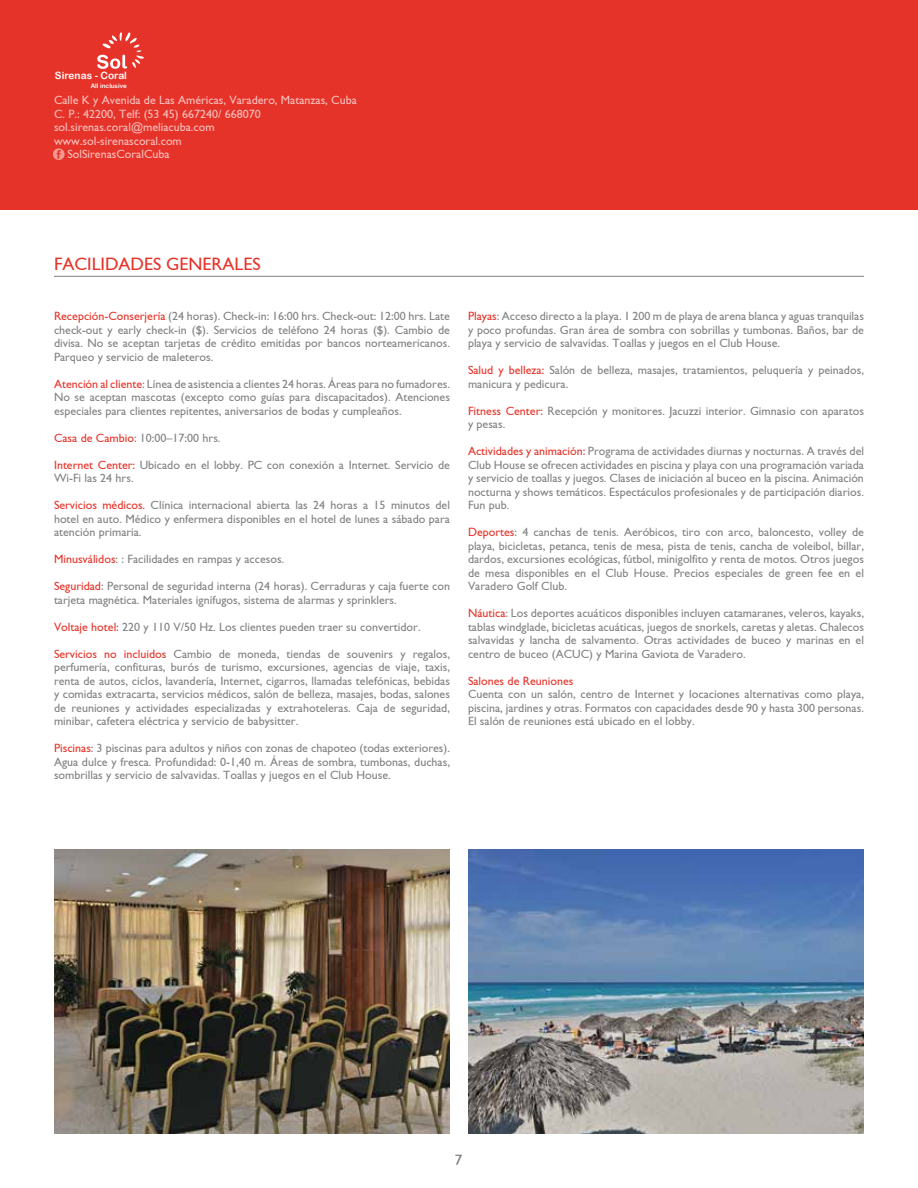
<style>
.page{position:relative;width:918px;height:1188px;background:#fff}
.page>*{position:absolute;margin:0;border:0;box-sizing:border-box;transform-origin:0 0}
.t1{font:18px "Gill Sans";color:#e63329}
.t2{font:15px "Gill Sans";color:#767b7d}
.t3{font:12px/13.5px "Gill Sans";color:#808183;text-align:justify}
.t4{font:12px "Gill Sans";color:#fff}
.t5{font:12px "Gill Sans";color:#e63329}
.t6{font:10.05px "Arial Rounded MT Bold";color:#fff}
.t7{font:6.15px "Arial Rounded MT Bold";color:#fff}
.s1{color:#e63329}
</style>
<div class="page">
<div style="left:0;top:0;width:918px;height:210px;background:#e63329"></div>
<svg style="left:53px;top:148px;width:12px;height:12px"></svg>
<svg style="left:97px;top:32px;width:47px;height:37px"></svg>
<img style="left:54px;top:850px;width:396px;height:284px">
<img style="left:468px;top:850px;width:396px;height:284px">
<hr style="left:54px;top:276px;width:810px;height:1px;background:#000">
<p class="t6" style="left:55px;top:70px;width:74px">Sirenas - Coral</p>
<p class="t7" style="left:91px;top:82px;width:37px">All inclusive</p>
<p class="t4" style="left:54px;top:93px;width:304px">Calle K y Avenida de Las Américas, Varadero, Matanzas, Cuba</p>
<p class="t4" style="left:54px;top:107px;width:208px">C. P.: 42200, Telf: (53 45) 667240/ 668070</p>
<p class="t4" style="left:54px;top:120px;width:162px">sol.sirenas.coral@meliacuba.com</p>
<p class="t4" style="left:54px;top:134px;width:129px">www.sol-sirenascoral.com</p>
<p class="t4" style="left:67px;top:147px;width:104px">SolSirenasCoralCuba</p>
<h1 class="t1" style="left:54px;top:254px;width:208px">FACILIDADES GENERALES</h1>
<p class="t3" style="left:54px;top:309px;width:397px"><span class="s1">Recepción-Conserjería</span> (24 horas). Check-in: 16:00 hrs. Check-out: 12:00 hrs. Late check-out y early check-in ($). Servicios de teléfono 24 horas ($). Cambio de divisa. No se aceptan tarjetas de crédito emitidas por bancos norteamericanos.<br>Parqueo y servicio de maleteros.</p>
<p class="t3" style="left:54px;top:377px;width:398px"><span class="s1">Atención al cliente</span>: Línea de asistencia a clientes 24 horas. Áreas para no fumadores.<br>No se aceptan mascotas (excepto como guías para discapacitados). Atenciones especiales para clientes repitentes, aniversarios de bodas y cumpleaños.</p>
<p class="t3" style="left:54px;top:431px;width:168px"><span class="s1">Casa de Cambio</span>: 10:00–17:00 hrs.</p>
<p class="t3" style="left:54px;top:458px;width:398px"><span class="s1">Internet Center:</span> Ubicado en el lobby. PC con conexión a Internet. Servicio de<br>Wi-Fi las 24 hrs.</p>
<p class="t3" style="left:54px;top:498px;width:398px"><span class="s1">Servicios médicos.</span> Clínica internacional abierta las 24 horas a 15 minutos del hotel en auto. Médico y enfermera disponibles en el hotel de lunes a sábado para atención primaria.</p>
<p class="t3" style="left:54px;top:552px;width:232px"><span class="s1">Minusválidos</span>: : Facilidades en rampas y accesos.</p>
<p class="t3" style="left:54px;top:579px;width:398px"><span class="s1">Seguridad</span>: Personal de seguridad interna (24 horas). Cerraduras y caja fuerte con tarjeta magnética. Materiales ignífugos, sistema de alarmas y sprinklers.</p>
<p class="t3" style="left:54px;top:620px;width:368px"><span class="s1">Voltaje hotel:</span> 220 y 110 V/50 Hz. Los clientes pueden traer su convertidor.</p>
<p class="t3" style="left:54px;top:647px;width:398px"><span class="s1">Servicios no incluidos</span> Cambio de moneda, tiendas de souvenirs y regalos, perfumería, confituras, burós de turismo, excursiones, agencias de viaje, taxis, renta de autos, ciclos, lavandería, Internet, cigarros, llamadas telefónicas, bebidas y comidas extracarta, servicios médicos, salón de belleza, masajes, bodas, salones de reuniones y actividades especializadas y extrahoteleras. Caja de seguridad, minibar, cafetera eléctrica y servicio de babysitter.</p>
<p class="t3" style="left:54px;top:741px;width:398px"><span class="s1">Piscinas</span>: 3 piscinas para adultos y niños con zonas de chapoteo (todas exteriores).<br>Agua dulce y fresca. Profundidad: 0-1,40 m. Áreas de sombra, tumbonas, duchas, sombrillas y servicio de salvavidas. Toallas y juegos en el Club House.</p>
<p class="t3" style="left:468px;top:309px;width:398px"><span class="s1">Playas</span>: Acceso directo a la playa. 1 200 m de playa de arena blanca y aguas tranquilas y poco profundas. Gran área de sombra con sobrillas y tumbonas. Baños, bar de playa y servicio de salvavidas. Toallas y juegos en el Club House.</p>
<p class="t3" style="left:468px;top:363px;width:397px"><span class="s1">Salud y belleza:</span> Salón de belleza, masajes, tratamientos, peluquería y peinados, manicura y pedicura.</p>
<p class="t3" style="left:468px;top:404px;width:397px"><span class="s1">Fitness Center:</span> Recepción y monitores. Jacuzzi interior. Gimnasio con aparatos y pesas.</p>
<p class="t3" style="left:468px;top:444px;width:398px"><span class="s1">Actividades y animación:</span> Programa de actividades diurnas y nocturnas. A través del Club House se ofrecen actividades en piscina y playa con una programación variada y servicio de toallas y juegos. Clases de iniciación al buceo en la piscina. Animación nocturna y shows temáticos. Espectáculos profesionales y de participación diarios.<br>Fun pub.</p>
<p class="t3" style="left:468px;top:525px;width:398px"><span class="s1">Deportes</span>: 4 canchas de tenis. Aeróbicos, tiro con arco, baloncesto, volley de playa, bicicletas, petanca, tenis de mesa, pista de tenis, cancha de voleibol, billar, dardos, excursiones ecológicas, fútbol, minigolfito y renta de motos. Otros juegos de mesa disponibles en el Club House. Precios especiales de green fee en el Varadero Golf Club.</p>
<p class="t3" style="left:468px;top:606px;width:398px"><span class="s1">Náutica</span>: Los deportes acuáticos disponibles incluyen catamaranes, veleros, kayaks, tablas windglade, bicicletas acuáticas, juegos de snorkels, caretas y aletas. Chalecos salvavidas y lancha de salvamento. Otras actividades de buceo y marinas en el centro de buceo (ACUC) y Marina Gaviota de Varadero.</p>
<p class="t5" style="left:468px;top:674px;width:107px">Salones de Reuniones</p>
<p class="t3" style="left:468px;top:687px;width:398px">Cuenta con un salón, centro de Internet y locaciones alternativas como playa, piscina, jardines y otras. Formatos con capacidades desde 90 y hasta 300 personas.<br>El salón de reuniones está ubicado en el lobby.</p>
<p class="t2" style="left:455px;top:1151px;width:9px">7</p>
</div>
